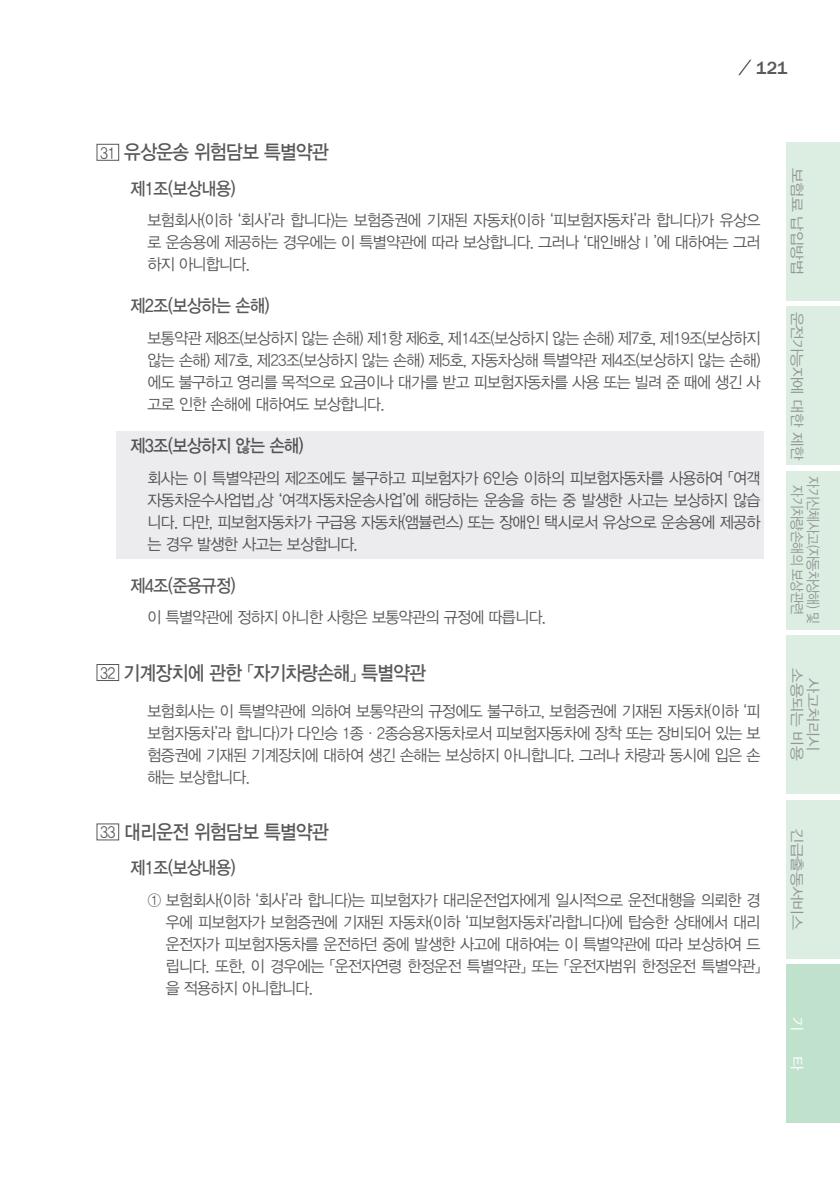
<style>
.page{position:relative;width:840px;height:1191px;background:#fff}
.page>*{position:absolute;margin:0;border:0;box-sizing:border-box;transform-origin:0 0}
.네모{font:20px "YDVYGO Std 33";letter-spacing:-.03em;color:#57585a;scale:.9 1}
.제1조{font:18px "YDVYGO Std 33";letter-spacing:-.03em;color:#57585a;scale:.9 1}
.t1{font:500 18px "Franklin Gothic";color:#57585a}
.본문{font:16px/22px "YDVYGO Std 32";letter-spacing:-.04em;color:#57585a;text-align:justify;scale:.95 1}
.목차_본문{font:16px "YDVYGO Std 32";color:#57585a;scale:.9 1}
.t2{font:14.4px/16px "YDVYGO Std 32";letter-spacing:-.03em;color:#939598;text-align:center;scale:1.13 1}
.t3{font:14.4px/16px "YDVYGO Std 32";letter-spacing:-.03em;color:#939598;text-align:center;scale:.89 1}
.t4{font:14.4px "YDVYGO Std 32";letter-spacing:-.03em;color:#939598;scale:1.07 1}
.t5{font:14.4px "YDVYGO Std 32";color:#fff;scale:1.13 1}
.s1{font-family:"YDVYGO Std 32"}
.s2{font-family:"YDVYGO Std 12"}
</style>
<div class="page">
<svg style="left:738px;top:60px;width:13px;height:15px"></svg>
<div style="left:785px;top:142px;width:54px;height:158px;background:#dbeee1"></div>
<div style="left:785px;top:306px;width:54px;height:159px;background:#dbeee1"></div>
<div style="left:785px;top:471px;width:54px;height:158px;background:#dbeee1"></div>
<div style="left:785px;top:635px;width:54px;height:159px;background:#dbeee1"></div>
<div style="left:785px;top:799px;width:54px;height:159px;background:#dbeee1"></div>
<div style="left:785px;top:964px;width:54px;height:159px;background:#c0e2cc"></div>
<div style="left:96px;top:144px;width:23px;height:17px;border:1px solid #57585a"></div>
<div style="left:96px;top:664px;width:23px;height:17px;border:1px solid #57585a"></div>
<div style="left:117px;top:431px;width:646px;height:127px;background:#ececee"></div>
<p class="t1" style="left:755px;top:57px;width:33px">121</p>
<p class="목차_본문" style="left:100px;top:145px;width:19px">31</p>
<p class="네모" style="left:124px;top:142px;width:229px">유상운송 위험담보 특별약관</p>
<p class="제1조" style="left:130px;top:179px;width:118px">제1조(보상내용)</p>
<p class="본문" style="left:147px;top:210px;width:646px">보험회사(이하 ‘회사’라 합니다)는 보험증권에 기재된 자동차(이하 ‘피보험자동차’라 합니다)가 유상으 로 운송용에 제공하는 경우에는 이 특별약관에 따라 보상합니다. 그러나 ‘대인배상Ⅰ’에 대하여는 그러 하지 아니합니다.</p>
<p class="제1조" style="left:130px;top:297px;width:156px">제2조(보상하는 손해)</p>
<p class="본문" style="left:147px;top:327px;width:646px">보통약관 제8조(보상하지 않는 손해) 제1항 제6호, 제14조(보상하지 않는 손해) 제7호, 제19조(보상하지 않는 손해) 제7호, 제23조(보상하지 않는 손해) 제5호, 자동차상해 특별약관 제4조(보상하지 않는 손해) 에도 불구하고 영리를 목적으로 요금이나 대가를 받고 피보험자동차를 사용 또는 빌려 준 때에 생긴 사 고로 인한 손해에 대하여도 보상합니다.</p>
<p class="제1조" style="left:130px;top:436px;width:194px">제3조(보상하지 않는 손해)</p>
<p class="본문" style="left:147px;top:467px;width:646px">회사는 이 특별약관의 제2조에도 불구하고 피보험자가 6인승 이하의 피보험자동차를 사용하여 「여객 자동차운수사업법」상 ‘여객자동차운송사업’에 해당하는 운송을 하는 중 발생한 사고는 보상하지 않습 니다. 다만, 피보험자동차가 구급용 자동차(앰뷸런스) 또는 장애인 택시로서 유상으로 운송용에 제공하 는 경우 발생한 사고는 보상합니다.</p>
<p class="제1조" style="left:130px;top:576px;width:118px">제4조(준용규정)</p>
<p class="본문" style="left:147px;top:607px;width:420px">이 특별약관에 정하지 아니한 사항은 보통약관의 규정에 따릅니다.</p>
<p class="목차_본문" style="left:100px;top:665px;width:19px">32</p>
<p class="네모" style="left:123px;top:662px;width:337px">기계장치에 관한 <span class="s1">「</span>자기차량손해<span class="s1">」</span> 특별약관</p>
<p class="본문" style="left:147px;top:700px;width:646px">보험회사는 이 특별약관에 의하여 보통약관의 규정에도 불구하고, 보험증권에 기재된 자동차(이하 ‘피 보험자동차’라 합니다)가 다인승 1종<span class="s2">·</span>2종승용자동차로서 피보험자동차에 장착 또는 장비되어 있는 보 험증권에 기재된 기계장치에 대하여 생긴 손해는 보상하지 아니합니다. 그러나 차량과 동시에 입은 손 해는 보상합니다.</p>
<p class="목차_본문" style="left:100px;top:824px;width:19px">33</p>
<p class="네모" style="left:124px;top:821px;width:229px">대리운전 위험담보 특별약관</p>
<p class="제1조" style="left:130px;top:858px;width:118px">제1조(보상내용)</p>
<p class="본문" style="left:165px;top:889px;width:627px;text-indent:-18px">① 보험회사(이하 ‘회사’라 합니다)는 피보험자가 대리운전업자에게 일시적으로 운전대행을 의뢰한 경 우에 피보험자가 보험증권에 기재된 자동차(이하 ‘피보험자동차’라합니다)에 탑승한 상태에서 대리 운전자가 피보험자동차를 운전하던 중에 발생한 사고에 대하여는 이 특별약관에 따라 보상하여 드 립니다. 또한, 이 경우에는 <span class="s2">「</span>운전자연령 한정운전 특별약관<span class="s2">」</span> 또는 <span class="s2">「</span>운전자범위 한정운전 특별약관<span class="s2">」</span>을 적용하지 아니합니다.</p>
<p class="t2" style="left:804px;top:168px;width:96px;rotate:90deg">보험료 납입방법</p>
<p class="t4" style="left:803px;top:311px;width:140px;rotate:90deg">운전가능자에 대한 제한</p>
<p class="t3" style="left:820px;top:476px;width:167px;rotate:90deg">자기신체사고(자동차상해) 및 자기차량손해의 보상관련</p>
<p class="t2" style="left:820px;top:668px;width:83px;rotate:90deg">사고처리시 소용되는 비용</p>
<p class="t2" style="left:804px;top:828px;width:91px;rotate:90deg">긴급출동서비스</p>
<p class="t5" style="left:803px;top:1016px;width:15px;rotate:90deg">기</p>
<p class="t5" style="left:803px;top:1056px;width:15px;rotate:90deg">타</p>
</div>
